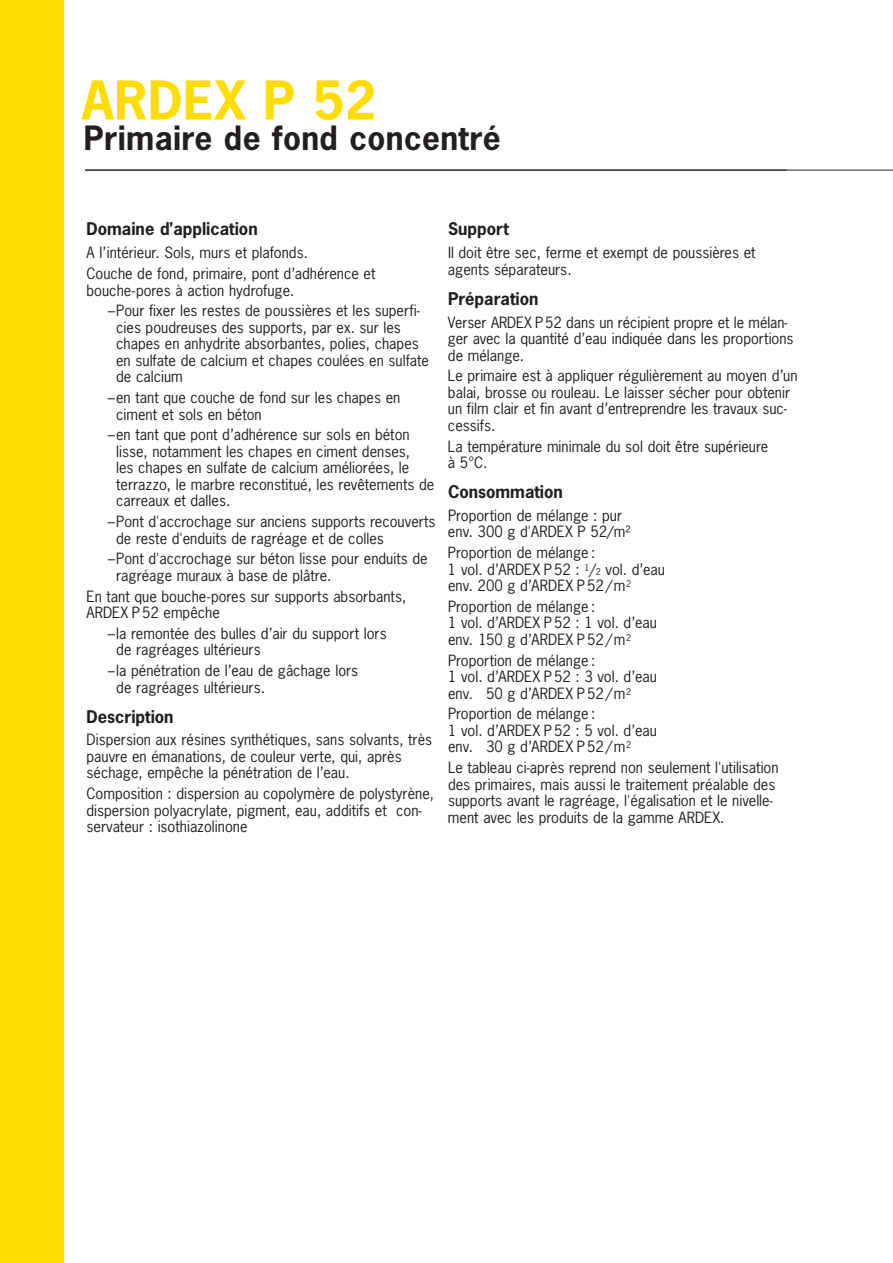
<style>
.page{position:relative;width:893px;height:1263px;background:#fff}
.page>*{position:absolute;margin:0;border:0;box-sizing:border-box;transform-origin:0 0}
.t1{font:700 50.25px "News Gothic";letter-spacing:.01em;color:#ffdd01}
.t2{font:700 31.5px "News Gothic";letter-spacing:.01em;color:#231f20}
.t3{font:700 16.5px "News Gothic";color:#231f20}
.t4{font:14.7px/16.5px "News Gothic";color:#231f20}
.s1{font-size:8.7px}
</style>
<div class="page">
<hr style="left:85px;top:170px;width:808px;height:1px;background:#231f20">
<div style="left:0;top:0;width:64px;height:1263px;background:#ffdd01"></div>
<h1 class="t1" style="left:82px;top:73px;width:296px">ARDEX P 52</h1>
<h2 class="t2" style="left:84px;top:121px;width:418px">Primaire de fond concentré</h2>
<p class="t3" style="left:87px;top:220px;width:173px">Domaine d’application</p>
<p class="t4" style="left:87px;top:243px;width:290px;line-height:20.7px">A l’intérieur. Sols, murs et plafonds.<br>Couche de fond, primaire, pont d’adhérence et</p>
<p class="t4" style="left:108px;top:280px;width:313px;line-height:20.7px;text-indent:-21px">bouche-pores à action hydrofuge.<br>–Pour fixer les restes de poussières et les superfi-</p>
<p class="t4" style="left:116px;top:319px;width:314px">cies poudreuses des supports, par ex. sur les chapes en anhydrite absorbantes, polies, chapes en sulfate de calcium et chapes coulées en sulfate de calcium</p>
<p class="t4" style="left:116px;top:390px;width:286px;text-indent:-8px">–en tant que couche de fond sur les chapes en ciment et sols en béton</p>
<p class="t4" style="left:116px;top:427px;width:320px;text-indent:-8px">–en tant que pont d’adhérence sur sols en béton lisse, notamment les chapes en ciment denses,<br>les chapes en sulfate de calcium améliorées, le terrazzo, le marbre reconstitué, les revêtements de carreaux et dalles.</p>
<p class="t4" style="left:116px;top:514px;width:321px;text-indent:-8px">–Pont d'accrochage sur anciens supports recouverts de reste d'enduits de ragréage et de colles</p>
<p class="t4" style="left:116px;top:551px;width:313px;text-indent:-8px">–Pont d'accrochage sur béton lisse pour enduits de ragréage muraux à base de plâtre.</p>
<p class="t4" style="left:87px;top:588px;width:321px">En tant que bouche-pores sur supports absorbants,<br>ARDEX P52 empêche</p>
<p class="t4" style="left:116px;top:626px;width:272px;text-indent:-9px">–la remontée des bulles d’air du support lors de ragréages ultérieurs</p>
<p class="t4" style="left:116px;top:663px;width:243px;text-indent:-9px">–la pénétration de l’eau de gâchage lors de ragréages ultérieurs.</p>
<p class="t3" style="left:87px;top:707px;width:89px">Description</p>
<p class="t4" style="left:87px;top:732px;width:347px">Dispersion aux résines synthétiques, sans solvants, très pauvre en émanations, de couleur verte, qui, après séchage, empêche la pénétration de l’eau.</p>
<p class="t4" style="left:87px;top:786px;width:349px">Composition : dispersion au copolymère de polystyrène, dispersion polyacrylate, pigment, eau, additifs et con&shy;servateur : isothiazolinone</p>
<p class="t3" style="left:448px;top:220px;width:62px">Support</p>
<p class="t4" style="left:448px;top:245px;width:309px">Il doit être sec, ferme et exempt de poussières et agents séparateurs.</p>
<p class="t3" style="left:448px;top:289px;width:92px">Préparation</p>
<p class="t4" style="left:448px;top:314px;width:347px">Verser ARDEX P52 dans un récipient propre et le mélan&shy;ger avec la quantité d’eau indiquée dans les proportions de mélange.</p>
<p class="t4" style="left:448px;top:368px;width:351px">Le primaire est à appliquer régulièrement au moyen d’un balai, brosse ou rouleau. Le laisser sécher pour obtenir un film clair et fin avant d’entreprendre les travaux suc&shy;cessifs.</p>
<p class="t4" style="left:448px;top:438px;width:322px">La température minimale du sol doit être supérieure à 5°C.</p>
<p class="t3" style="left:448px;top:483px;width:116px">Consommation</p>
<p class="t4" style="left:448px;top:508px;width:184px">Proportion de mélange : pur env. 300 g d'ARDEX P 52/m²</p>
<p class="t4" style="left:448px;top:545px;width:219px">Proportion de mélange :<br>1 vol. d’ARDEX P52 : <sup>1</sup>/<span class="s1">2</span> vol. d’eau env. 200 g d’ARDEX P52/m<sup>2</sup></p>
<p class="t4" style="left:448px;top:599px;width:210px">Proportion de mélange :<br>1 vol. d’ARDEX P52 : 1 vol. d’eau env. 150 g d’ARDEX P52/m<sup>2</sup></p>
<p class="t4" style="left:448px;top:652px;width:210px">Proportion de mélange :<br>1 vol. d’ARDEX P52 : 3 vol. d’eau env. 50 g d’ARDEX P52/m<sup>2</sup></p>
<p class="t4" style="left:448px;top:706px;width:210px">Proportion de mélange :<br>1 vol. d’ARDEX P52 : 5 vol. d’eau env. 30 g d’ARDEX P52/m<sup>2</sup></p>
<p class="t4" style="left:448px;top:760px;width:332px">Le tableau ci-après reprend non seulement l'utilisation des primaires, mais aussi le traitement préalable des supports avant le ragréage, l'égalisation et le nivelle&shy;ment avec les produits de la gamme ARDEX.</p>
</div>
